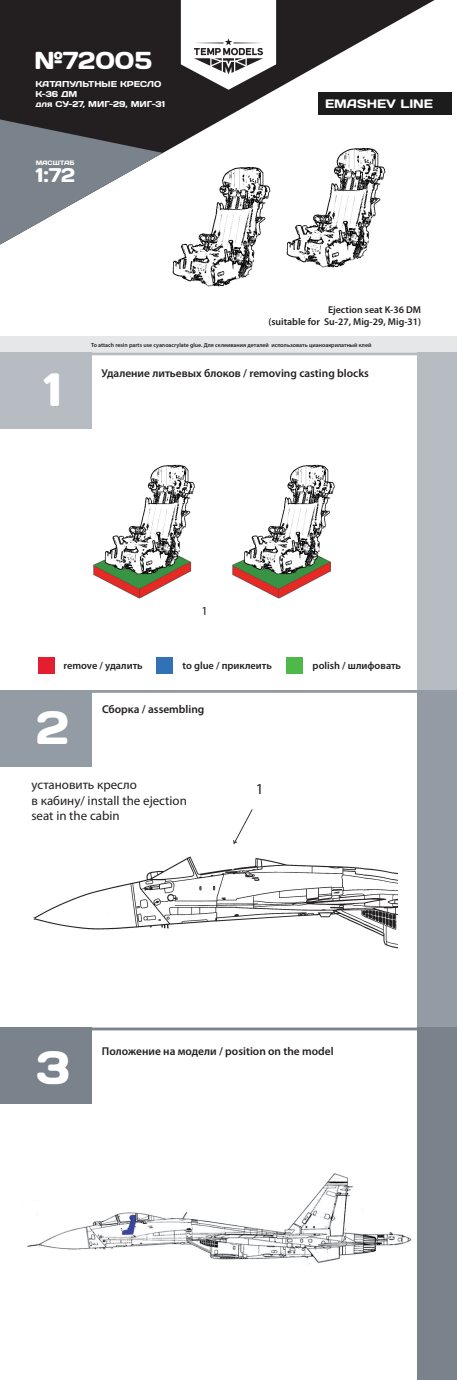
<style>
.page{position:relative;width:457px;height:1380px;background:#fff}
.page>*{position:absolute;margin:0;border:0;box-sizing:border-box;transform-origin:0 0}
.t1{font:46.73px "Days";color:#fff}
.t2{font:24.5px "Days";color:#fff}
.t3{font:19.78px "Days";color:#fff}
.t4{font:15.22px "Myriad Pro";color:#231f20}
.t5{font:12.95px/15.6px "Myriad Pro";color:#231f20}
.t6{font:12.25px "Days";color:#fff}
.t7{font:12.25px "Myriad Pro";color:#231f20}
.t8{font:600 11.38px "Myriad Pro";color:#231f20}
.t9{font:600 10.33px "Myriad Pro";color:#231f20}
.t10{font:600 9.97px/11.9px "Myriad Pro";color:#231f20;text-align:right}
.t11{font:8.58px/10.2px "Days";color:#fff}
.t12{font:6.3px "Days";color:#fff}
.t13{font:600 5.77px "Myriad Pro";color:#231f20}
</style>
<div class="page">
<img style="left:27px;top:1173px;width:385px;height:91px">
<svg style="left:0;top:0;width:434px;height:173px;fill:#231f20"></svg>
<svg style="left:0;top:119px;width:163px;height:125px"></svg>
<div style="left:417px;top:690px;width:39px;height:337px;background:#939ca4"></div>
<div style="left:0;top:690px;width:91px;height:76px;background:#939ca4"></div>
<hr style="left:15px;top:690px;width:426px;height:2px;background:#939ca4">
<div style="left:0;top:336px;width:456px;height:16px;background:#e6e7e9"></div>
<div style="left:417px;top:352px;width:39px;height:338px;background:#b6bcc1"></div>
<hr style="left:15px;top:352px;width:426px;height:3px;background:#b6bcc1">
<div style="left:0;top:352px;width:91px;height:76px;background:#b6bcc1"></div>
<div style="left:417px;top:1027px;width:39px;height:352px;background:#7a828b"></div>
<div style="left:0;top:1027px;width:91px;height:76px;background:#7a828b"></div>
<hr style="left:15px;top:1027px;width:426px;height:3px;background:#7a828b">
<div style="left:38px;top:657px;width:17px;height:17px;background:#e51d31"></div>
<div style="left:156px;top:657px;width:17px;height:17px;background:#3171b6"></div>
<div style="left:285px;top:657px;width:17px;height:17px;background:#4eb848"></div>
<svg style="left:181px;top:0;width:95px;height:90px"></svg>
<img style="left:33px;top:809px;width:364px;height:140px">
<img style="left:167px;top:167px;width:104px;height:120px">
<img style="left:281px;top:147px;width:104px;height:121px">
<img style="left:93px;top:464px;width:102px;height:135px">
<img style="left:232px;top:464px;width:103px;height:135px">
<div style="left:318px;top:92px;width:132px;height:23px;background:#1c1c1c"></div>
<h2 class="t2" style="left:34px;top:45px;width:120px">№72005</h2>
<p class="t11" style="left:35px;top:78px;width:131px">КАТАПУЛЬТНЫЕ КРЕСЛО<br>К-36 ДМ<br>для СУ-27, МИГ-29, МИГ-31</p>
<p class="t12" style="left:36px;top:158px;width:40px">МАСШТАБ</p>
<h3 class="t3" style="left:36px;top:163px;width:41px">1:72</h3>
<p class="t6" style="left:325px;top:96px;width:109px">EMASHEV LINE</p>
<h1 class="t1" style="left:44px;top:360px;width:20px">1</h1>
<p class="t10" style="left:268px;top:303px;width:154px">Ejection seat K-36 DM<br>(suitable for Su-27, Mig-29, Mig-31)</p>
<p class="t13" style="left:91px;top:341px;width:282px">To attach resin parts use cyanoacrylate glue. Для склеивания деталей использовать цианоакрилатный клей</p>
<p class="t8" style="left:101px;top:365px;width:268px">Удаление литьевых блоков / removing casting blocks</p>
<p class="t7" style="left:201px;top:602px;width:8px">1</p>
<p class="t9" style="left:182px;top:659px;width:91px">to glue / приклеить</p>
<p class="t9" style="left:312px;top:659px;width:90px">polish / шлифовать</p>
<p class="t9" style="left:63px;top:659px;width:81px">remove / удалить</p>
<p class="t8" style="left:102px;top:702px;width:104px">Сборка / assembling</p>
<h1 class="t1" style="left:36px;top:697px;width:34px">2</h1>
<p class="t5" style="left:31px;top:776px;width:157px">установить кресло<br>в кабину/ install the ejection seat in the cabin</p>
<h3 class="t4" style="left:255px;top:779px;width:9px">1</h3>
<h1 class="t1" style="left:36px;top:1037px;width:35px">3</h1>
<p class="t8" style="left:102px;top:1043px;width:233px">Положение на модели / position on the model</p>
</div>
